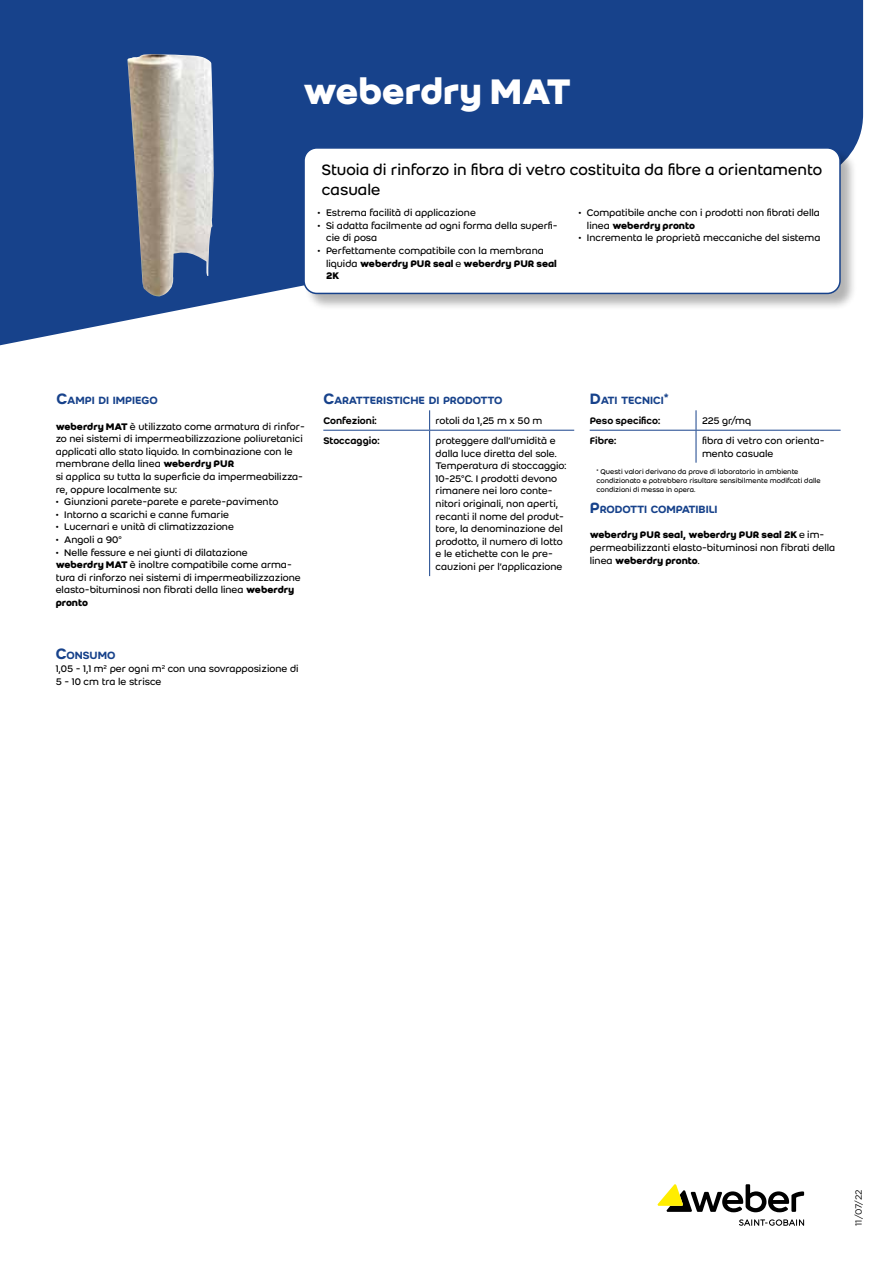
<style>
.page{position:relative;width:893px;height:1263px;background:#fff}
.page>*{position:absolute;margin:0;border:0;box-sizing:border-box;transform-origin:0 0}
.t1{font:700 39px "Weber";color:#fff}
.t2{font:16.5px/19.8px "Weber";color:#000}
.t3{font:500 11.55px "Weber";letter-spacing:-.005em;color:#17428b}
.t4{font:10.5px/12.6px "Weber";color:#000}
.t5{font:500 10.5px "Weber";color:#000}
.t6{font:9px "Gotham";color:#000}
.t7{font:7.5px/9px "Weber";color:#000}
.s1{font-weight:700}
.s2{font-size:16.5px}
</style>
<div class="page">
<svg style="left:739px;top:1219px;width:65px;height:7px"></svg>
<svg style="left:657px;top:1184px;width:147px;height:28px"></svg>
<svg style="left:0;top:0;width:863px;height:345px;fill:#17428b"></svg>
<svg style="left:429px;top:410px;width:1px;height:20px"></svg>
<hr style="left:323px;top:430px;width:107px;height:1px;background:#17428b">
<hr style="left:430px;top:430px;width:144px;height:1px;background:#17428b">
<hr style="left:429px;top:431px;width:1px;height:145px;background:#17428b">
<svg style="left:696px;top:410px;width:1px;height:20px"></svg>
<hr style="left:590px;top:430px;width:106px;height:1px;background:#17428b">
<hr style="left:696px;top:430px;width:145px;height:1px;background:#17428b">
<hr style="left:696px;top:431px;width:1px;height:32px;background:#17428b">
<img style="left:127px;top:54px;width:87px;height:243px">
<div style="left:304px;top:148px;width:554px;height:163px;background:#000;opacity:.3"></div>
<div style="left:304px;top:148px;width:536px;height:145px;background:#fff;border-radius:13px"></div>
<div style="left:303px;top:147px;width:538px;height:147px;border:2px solid #17428b;border-radius:13px"></div>
<h1 class="t1" style="left:303px;top:62px;width:269px">weberdry MAT</h1>
<h2 class="t2" style="left:322px;top:160px;width:502px">Stuoia di rinforzo in fibra di vetro costituita da fibre a orientamento casuale</h2>
<p class="t4" style="left:318px;top:206px;width:160px">• Estrema facilità di applicazione</p>
<p class="t4" style="left:326px;top:219px;width:233px;text-indent:-9px">• Si adatta facilmente ad ogni forma della superfi&shy;cie di posa</p>
<p class="t4" style="left:326px;top:244px;width:232px;text-indent:-9px">• Perfettamente compatibile con la membrana liquida <span class="s1">weberdry PUR seal</span> e <span class="s1">weberdry PUR seal<br>2K</span></p>
<p class="t4" style="left:587px;top:206px;width:235px;text-indent:-9px">• Compatibile anche con i prodotti non fibrati della linea <span class="s1">weberdry pronto</span></p>
<p class="t4" style="left:578px;top:232px;width:243px">• Incrementa le proprietà meccaniche del sistema</p>
<p class="t3" style="left:56px;top:392px;width:103px"><span class="s2">C</span>AMPI DI IMPIEGO</p>
<p class="t4" style="left:56px;top:420px;width:251px"><span class="s1">weberdry MAT</span> è utilizzato come armatura di rinfor&shy;zo nei sistemi di impermeabilizzazione poliuretanici applicati allo stato liquido. In combinazione con le membrane della linea <span class="s1">weberdry PUR<br></span>si applica su tutta la superficie da impermeabilizza&shy;re, oppure localmente su:</p>
<p class="t4" style="left:56px;top:495px;width:224px">• Giunzioni parete-parete e parete-pavimento</p>
<p class="t4" style="left:56px;top:508px;width:175px">• Intorno a scarichi e canne fumarie</p>
<p class="t4" style="left:56px;top:520px;width:180px">• Lucernari e unità di climatizzazione</p>
<p class="t4" style="left:56px;top:533px;width:68px">• Angoli a 90°</p>
<p class="t4" style="left:56px;top:546px;width:247px">• Nelle fessure e nei giunti di dilatazione<br><span class="s1">weberdry MAT</span> è inoltre compatibile come arma&shy;tura di rinforzo nei sistemi di impermeabilizzazione elasto-bituminosi non fibrati della linea <span class="s1">weberdry pronto</span></p>
<p class="t3" style="left:56px;top:647px;width:61px"><span class="s2">C</span>ONSUMO</p>
<p class="t4" style="left:56px;top:662px;width:244px">1,05 - 1,1 m<sup>2</sup> per ogni m<sup>2</sup> con una sovrapposizione di<br>5 - 10 cm tra le strisce</p>
<p class="t3" style="left:323px;top:392px;width:181px"><span class="s2">C</span>ARATTERISTICHE DI PRODOTTO</p>
<p class="t5" style="left:323px;top:413px;width:55px">Confezioni:</p>
<p class="t4" style="left:436px;top:414px;width:108px">rotoli da 1,25 m x 50 m</p>
<p class="t5" style="left:323px;top:433px;width:58px">Stoccaggio:</p>
<p class="t4" style="left:436px;top:434px;width:132px">proteggere dall’umidità e dalla luce diretta del sole.<br>Temperatura di stoccaggio:<br>10-25°C. I prodotti devono rimanere nei loro conte&shy;nitori originali, non aperti, recanti il nome del produt&shy;tore, la denominazione del prodotto, il numero di lotto e le etichette con le pre&shy;cauzioni per l’applicazione</p>
<p class="t3" style="left:590px;top:392px;width:81px"><span class="s2">D</span>ATI TECNICI<span class="s2">*</span></p>
<p class="t5" style="left:590px;top:413px;width:72px">Peso specifico:</p>
<p class="t4" style="left:702px;top:414px;width:51px">225 gr/mq</p>
<p class="t5" style="left:590px;top:433px;width:28px">Fibre:</p>
<p class="t4" style="left:702px;top:434px;width:124px">fibra di vetro con orienta&shy;mento casuale</p>
<p class="t7" style="left:596px;top:467px;width:226px">* Questi valori derivano da prove di laboratorio in ambiente condizionato e potrebbero risultare sensibilmente modifcati dalle condizioni di messa in opera.</p>
<p class="t3" style="left:590px;top:501px;width:129px"><span class="s2">P</span>RODOTTI COMPATIBILI</p>
<p class="t4" style="left:590px;top:529px;width:247px"><span class="s1">weberdry PUR seal, weberdry PUR seal 2K</span> e im&shy;permeabilizzanti elasto-bituminosi non fibrati della linea <span class="s1">weberdry pronto</span>.</p>
<p class="t6" style="left:853px;top:1226px;width:38px;rotate:-90deg">11/07/22</p>
</div>
